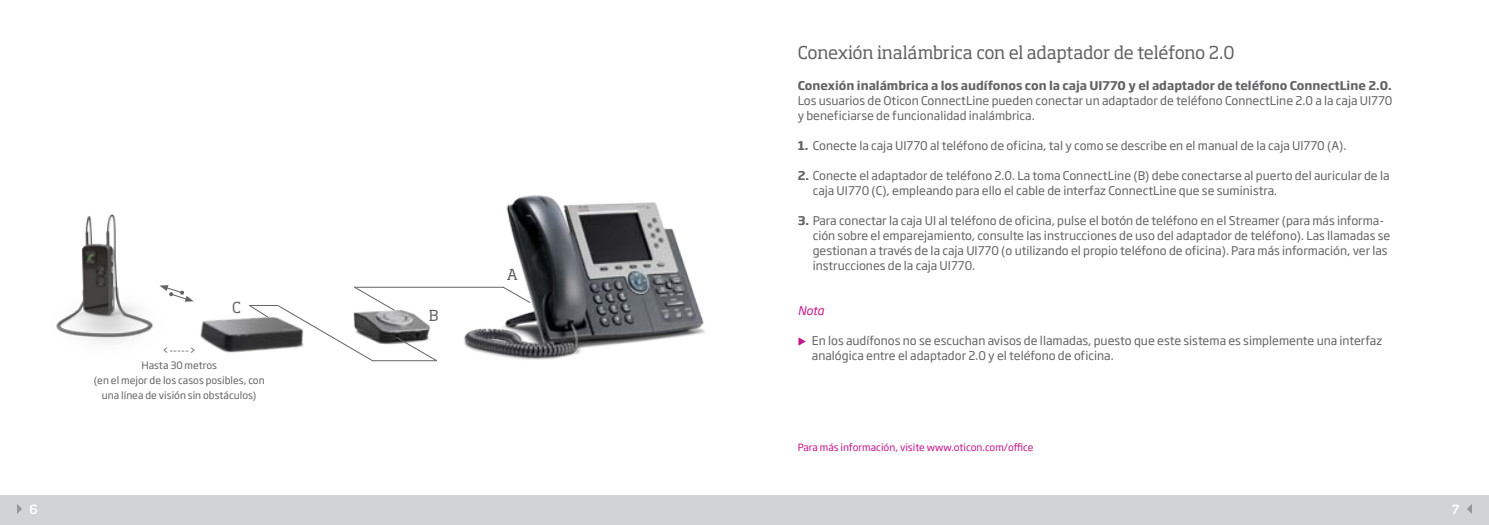
<style>
.page{position:relative;width:1489px;height:525px;background:#fff}
.page>*{position:absolute;margin:0;border:0;box-sizing:border-box;transform-origin:0 0}
.t1{font:17.5px "Soho Pro";letter-spacing:-.02em;color:#636366}
.t2{font:15px "Soho Pro";color:#636366}
.t3{font:500 12.5px "Soho Pro";color:#fff}
.t4{font:11.88px/15px "Soho Gothic Pro";color:#636366}
.t5{font:700 11.88px "Soho Gothic Pro";color:#636366}
.t6{font:italic 11.88px "Soho Gothic Pro";color:#c5168c}
.t7{font:10px/15px "Soho Gothic Pro";color:#636366;text-align:center}
.t8{font:10px "Soho Gothic Pro";color:#c5168c}
.s1{font-weight:700}
</style>
<div class="page">
<img style="left:450px;top:195px;width:255px;height:165px">
<img style="left:200px;top:318px;width:48px;height:35px">
<div style="left:0;top:494px;width:1488px;height:30px;background:#d2d3d4"></div>
<svg style="left:17px;top:504px;width:5px;height:9px"></svg>
<svg style="left:1467px;top:505px;width:4px;height:8px"></svg>
<img style="left:56px;top:214px;width:97px;height:129px">
<svg style="left:502px;top:286px;width:29px;height:17px"></svg>
<hr style="left:354px;top:286px;width:149px;height:1px;background:#636366">
<svg style="left:248px;top:286px;width:190px;height:76px"></svg>
<hr style="left:373px;top:360px;width:63px;height:1px;background:#636366">
<svg style="left:159px;top:285px;width:34px;height:16px"></svg>
<p class="t2" style="left:232px;top:297px;width:10px">C</p>
<p class="t7" style="left:94px;top:342px;width:172px">&lt;-----&gt;<br>Hasta 30 metros<br>(en el mejor de los casos posibles, con una línea de visión sin obstáculos)</p>
<p class="t2" style="left:429px;top:305px;width:11px">B</p>
<p class="t2" style="left:507px;top:264px;width:13px">A</p>
<h1 class="t1" style="left:797px;top:40px;width:438px">Conexión inalámbrica con el adaptador de teléfono 2.0</h1>
<p class="t5" style="left:797px;top:76px;width:595px">Conexión inalámbrica a los audífonos con la caja UI770 y el adaptador de teléfono ConnectLine 2.0.</p>
<p class="t4" style="left:797px;top:92px;width:596px">Los usuarios de Oticon ConnectLine pueden conectar un adaptador de teléfono ConnectLine 2.0 a la caja UI770 y beneficiarse de funcionalidad inalámbrica.</p>
<p class="t4" style="left:797px;top:137px;width:550px"><span class="s1">1.</span> Conecte la caja UI770 al teléfono de oficina, tal y como se describe en el manual de la caja UI770 (A).</p>
<p class="t4" style="left:812px;top:167px;width:578px;text-indent:-15px"><span class="s1">2.</span> Conecte el adaptador de teléfono 2.0. La toma ConnectLine (B) debe conectarse al puerto del auricular de la caja UI770 (C), empleando para ello el cable de interfaz ConnectLine que se suministra.</p>
<p class="t4" style="left:812px;top:212px;width:579px;text-indent:-15px"><span class="s1">3.</span> Para conectar la caja UI al teléfono de oficina, pulse el botón de teléfono en el Streamer (para más informa&shy;ción sobre el emparejamiento, consulte las instrucciones de uso del adaptador de teléfono). Las llamadas se gestionan a través de la caja UI770 (o utilizando el propio teléfono de oficina). Para más información, ver las instrucciones de la caja UI770.</p>
<p class="t6" style="left:797px;top:301px;width:28px">Nota</p>
<p class="t4" style="left:811px;top:332px;width:572px">En los audífonos no se escuchan avisos de llamadas, puesto que este sistema es simplemente una interfaz analógica entre el adaptador 2.0 y el teléfono de oficina.</p>
<p class="t8" style="left:797px;top:439px;width:237px">Para más información, visite www.oticon.com/office</p>
<p class="t3" style="left:30px;top:500px;width:10px">6</p>
<p class="t3" style="left:1451px;top:500px;width:9px">7</p>
</div>
